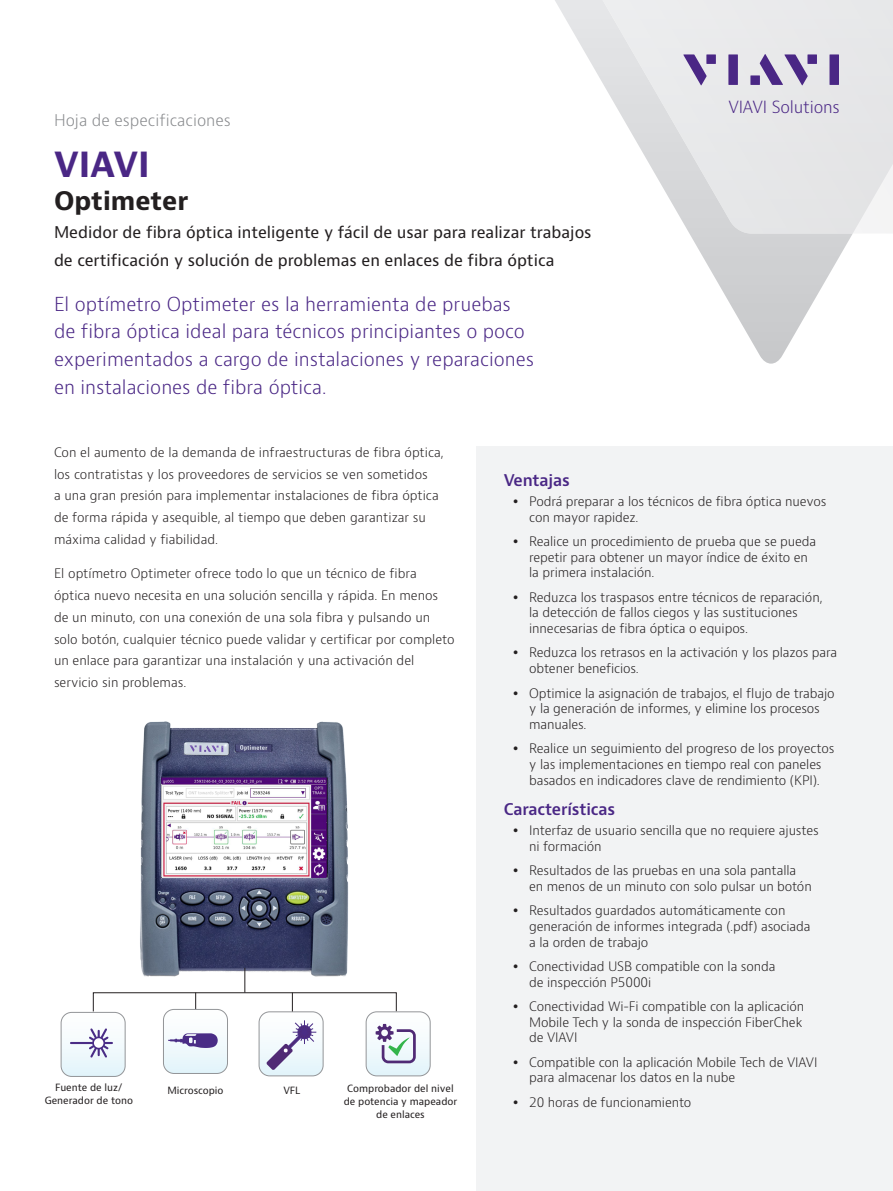
<style>
.page{position:relative;width:893px;height:1191px;background:#fff}
.page>*{position:absolute;margin:0;border:0;box-sizing:border-box;transform-origin:0 0}
.H1_Brand_Sub-Brand_24{font:700 33.75px "Bernino Sans";color:#4a2785}
.H2_Product_18_24{font:700 24.75px "Bernino Sans";color:#231f20}
.Cover_subhead_12_pt{font:300 18.75px/27.8px "Bernino Sans";color:#4a2785}
.t1{font:300 16.35px "Bernino Sans";letter-spacing:-.01em;color:#4a2785}
.H3_Product_Descriptor_12_20{font:15.75px/27.8px "Bernino Sans";color:#231f20}
.Key_Features_Benefits_Applications_Heade{font:600 15.75px "Bernino Sans";letter-spacing:-.01em;color:#4a2785}
.P_DocType{font:300 15.75px "Bernino Sans";color:#87898c}
.Intro_text{font:300 12.75px/15.8px "Bernino Sans";letter-spacing:-.01em;color:#231f20}
.Cover_headline_28_33{font:9.75px/12.8px "Bernino Sans";color:#231f20;text-align:center}
</style>
<div class="page">
<svg style="left:690px;top:234px;width:162px;height:130px"></svg>
<svg style="left:555px;top:0;width:338px;height:234px"></svg>
<svg style="left:683px;top:54px;width:24px;height:31px"></svg>
<div style="left:706px;top:54px;width:10px;height:10px;background:#4a2785"></div>
<div style="left:728px;top:54px;width:10px;height:31px;background:#4a2785"></div>
<div style="left:807px;top:54px;width:10px;height:10px;background:#4a2785"></div>
<div style="left:829px;top:54px;width:10px;height:31px;background:#4a2785"></div>
<svg style="left:760px;top:54px;width:48px;height:31px"></svg>
<div style="left:750px;top:75px;width:10px;height:10px;background:#4a2785"></div>
<div style="left:477px;top:446px;width:416px;height:745px;background:#f2f3f4"></div>
<img style="left:140px;top:721px;width:209px;height:271px">
<div style="left:93px;top:992px;width:303px;height:19px;border:1px solid #231f20"></div>
<svg style="left:245px;top:968px;width:1px;height:24px"></svg>
<img style="left:162px;top:779px;width:164px;height:99px">
<svg style="left:259px;top:992px;width:64px;height:83px"></svg>
<svg style="left:61px;top:1012px;width:64px;height:64px"></svg>
<div style="left:93px;top:1037px;width:11px;height:11px;background:#fff;border-radius:50%"></div>
<div style="left:92px;top:1036px;width:13px;height:13px;border:2px solid #4a2d86;border-radius:50%"></div>
<svg style="left:163px;top:992px;width:64px;height:81px"></svg>
<div style="left:366px;top:1011px;width:65px;height:65px;border:1px solid #939598;border-radius:11px"></div>
<svg style="left:366px;top:1011px;width:64px;height:64px"></svg>
<p class="P_DocType" style="left:54px;top:110px;width:178px">Hoja de especificaciones</p>
<p class="H1_Brand_Sub-Brand_24" style="left:54px;top:142px;width:97px">VIAVI</p>
<p class="H2_Product_18_24" style="left:54px;top:185px;width:136px">Optimeter</p>
<p class="H3_Product_Descriptor_12_20" style="left:54px;top:219px;width:539px">Medidor de fibra óptica inteligente y fácil de usar para realizar trabajos de certificación y solución de problemas en enlaces de fibra óptica</p>
<p class="Cover_subhead_12_pt" style="left:54px;top:290px;width:482px">El optímetro Optimeter es la herramienta de pruebas de fibra óptica ideal para técnicos principiantes o poco experimentados a cargo de instalaciones y reparaciones en instalaciones de fibra óptica.</p>
<p class="t1" style="left:728px;top:96px;width:113px">VIAVI Solutions</p>
<p class="Intro_text" style="left:54px;top:441px;width:391px;line-height:21.8px">Con el aumento de la demanda de infraestructuras de fibra óptica, los contratistas y los proveedores de servicios se ven sometidos<br>a una gran presión para implementar instalaciones de fibra óptica de forma rápida y asequible, al tiempo que deben garantizar su máxima calidad y fiabilidad.</p>
<p class="Intro_text" style="left:54px;top:563px;width:402px;line-height:21.8px">El optímetro Optimeter ofrece todo lo que un técnico de fibra óptica nuevo necesita en una solución sencilla y rápida. En menos de un minuto, con una conexión de una sola fibra y pulsando un solo botón, cualquier técnico puede validar y certificar por completo un enlace para garantizar una instalación y una activación del servicio sin problemas.</p>
<p class="Cover_headline_28_33" style="left:45px;top:1081px;width:90px">Fuente de luz/<br>Generador de tono</p>
<p class="Cover_headline_28_33" style="left:167px;top:1084px;width:58px">Microscopio</p>
<p class="Cover_headline_28_33" style="left:344px;top:1082px;width:115px">Comprobador del nivel de potencia y mapeador de enlaces</p>
<p class="Cover_headline_28_33" style="left:283px;top:1084px;width:19px">VFL</p>
<p class="Key_Features_Benefits_Applications_Heade" style="left:504px;top:470px;width:68px">Ventajas</p>
<p class="Intro_text" style="left:529px;top:493px;width:299px">Podrá preparar a los técnicos de fibra óptica nuevos con mayor rapidez.</p>
<p class="Intro_text" style="left:529px;top:533px;width:289px">Realice un procedimiento de prueba que se pueda repetir para obtener un mayor índice de éxito en la primera instalación.</p>
<p class="Intro_text" style="left:529px;top:589px;width:295px">Reduzca los traspasos entre técnicos de reparación, la detección de fallos ciegos y las sustituciones innecesarias de fibra óptica o equipos.</p>
<p class="Intro_text" style="left:529px;top:645px;width:309px">Reduzca los retrasos en la activación y los plazos para obtener beneficios.</p>
<p class="Intro_text" style="left:529px;top:685px;width:307px">Optimice la asignación de trabajos, el flujo de trabajo y la generación de informes, y elimine los procesos manuales.</p>
<p class="Intro_text" style="left:529px;top:741px;width:307px">Realice un seguimiento del progreso de los proyectos y las implementaciones en tiempo real con paneles basados en indicadores clave de rendimiento (KPI).</p>
<p class="Key_Features_Benefits_Applications_Heade" style="left:504px;top:799px;width:113px">Características</p>
<p class="Intro_text" style="left:529px;top:822px;width:291px">Interfaz de usuario sencilla que no requiere ajustes ni formación</p>
<p class="Intro_text" style="left:529px;top:862px;width:284px">Resultados de las pruebas en una sola pantalla en menos de un minuto con solo pulsar un botón</p>
<p class="Intro_text" style="left:529px;top:902px;width:283px">Resultados guardados automáticamente con generación de informes integrada (.pdf) asociada a la orden de trabajo</p>
<p class="Intro_text" style="left:529px;top:958px;width:248px">Conectividad USB compatible con la sonda de inspección P5000i</p>
<p class="Intro_text" style="left:529px;top:998px;width:276px">Conectividad Wi-Fi compatible con la aplicación<br>Mobile Tech y la sonda de inspección FiberChek de VIAVI</p>
<p class="Intro_text" style="left:529px;top:1054px;width:290px">Compatible con la aplicación Mobile Tech de VIAVI para almacenar los datos en la nube</p>
<p class="Intro_text" style="left:529px;top:1094px;width:164px">20 horas de funcionamiento</p>
</div>
